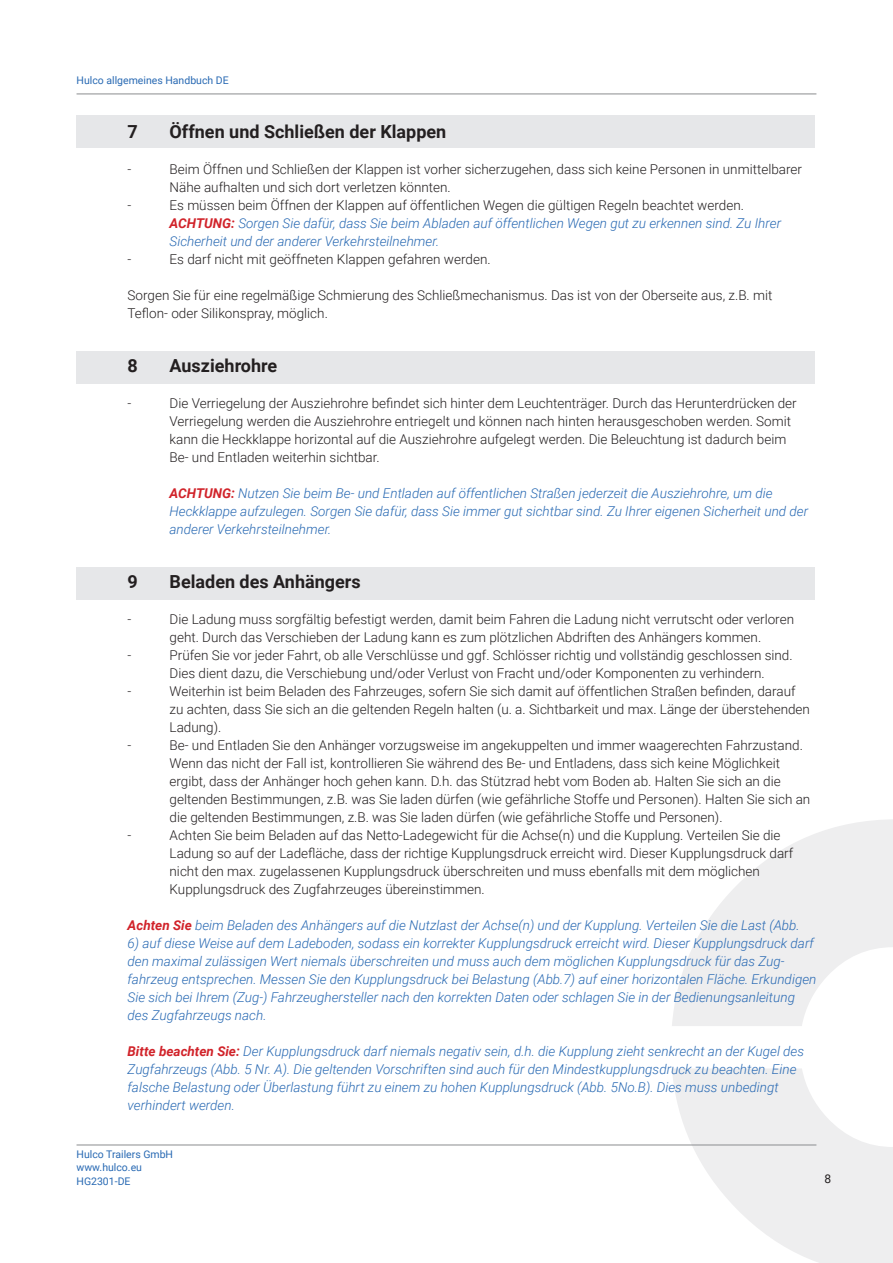
<style>
.page{position:relative;width:893px;height:1263px;background:#fff}
.page>*{position:absolute;margin:0;border:0;box-sizing:border-box;transform-origin:0 0}
.Body_9_12_roboto_lig{font:700 18px "Roboto";color:#231f20}
.Body_9_12_roboto_lig-2{font:300 13.5px/18px "Roboto";color:#231f20}
.Body_9_12_roboto_lig-3{font:italic 300 13.5px/18px "Roboto";color:#2869b3}
.t1{font:12px "Roboto";color:#231f20}
.t2{font:10.5px/13.5px "Roboto";color:#2869b3}
.s1{font-weight:700;color:#d1232a}
</style>
<div class="page">
<svg style="left:672px;top:819px;width:221px;height:444px;fill:#eeeeef"></svg>
<hr style="left:77px;top:1144px;width:739px;height:1px;background:#8a8c8f">
<hr style="left:77px;top:94px;width:739px;height:1px;background:#8a8c8f">
<div style="left:77px;top:115px;width:738px;height:32px;background:#e6e7e9"></div>
<div style="left:77px;top:351px;width:738px;height:33px;background:#e6e7e9"></div>
<div style="left:77px;top:568px;width:738px;height:32px;background:#e6e7e9"></div>
<p class="t2" style="left:77px;top:74px;width:154px">Hulco allgemeines Handbuch DE</p>
<p class="Body_9_12_roboto_lig" style="left:128px;top:119px;width:12px">7</p>
<p class="Body_9_12_roboto_lig" style="left:170px;top:119px;width:278px">Öffnen und Schließen der Klappen</p>
<p class="Body_9_12_roboto_lig-2" style="left:128px;top:160px;width:5px">-</p>
<p class="Body_9_12_roboto_lig-2" style="left:170px;top:160px;width:634px">Beim Öffnen und Schließen der Klappen ist vorher sicherzugehen, dass sich keine Personen in unmittelbarer<br>Nähe aufhalten und sich dort verletzen könnten.</p>
<p class="Body_9_12_roboto_lig-2" style="left:128px;top:196px;width:5px">-</p>
<p class="Body_9_12_roboto_lig-2" style="left:170px;top:196px;width:576px">Es müssen beim Öffnen der Klappen auf öffentlichen Wegen die gültigen Regeln beachtet werden.</p>
<p class="Body_9_12_roboto_lig-3" style="left:170px;top:214px;width:613px"><span class="s1">ACHTUNG:</span> Sorgen Sie dafür, dass Sie beim Abladen auf öffentlichen Wegen gut zu erkennen sind. Zu Ihrer</p>
<p class="Body_9_12_roboto_lig-3" style="left:170px;top:232px;width:271px">Sicherheit und der anderer Verkehrsteilnehmer.</p>
<p class="Body_9_12_roboto_lig-2" style="left:128px;top:250px;width:5px">-</p>
<p class="Body_9_12_roboto_lig-2" style="left:170px;top:250px;width:323px">Es darf nicht mit geöffneten Klappen gefahren werden.</p>
<p class="Body_9_12_roboto_lig-2" style="left:128px;top:286px;width:646px">Sorgen Sie für eine regelmäßige Schmierung des Schließmechanismus. Das ist von der Oberseite aus, z.B. mit<br>Teflon- oder Silikonspray, möglich.</p>
<p class="Body_9_12_roboto_lig" style="left:128px;top:353px;width:12px">8</p>
<p class="Body_9_12_roboto_lig" style="left:170px;top:353px;width:109px">Ausziehrohre</p>
<p class="Body_9_12_roboto_lig-2" style="left:128px;top:394px;width:5px">-</p>
<p class="Body_9_12_roboto_lig-2" style="left:170px;top:394px;width:629px">Die Verriegelung der Ausziehrohre befindet sich hinter dem Leuchtenträger. Durch das Herunterdrücken der</p>
<p class="Body_9_12_roboto_lig-2" style="left:170px;top:412px;width:623px">Verriegelung werden die Ausziehrohre entriegelt und können nach hinten herausgeschoben werden. Somit</p>
<p class="Body_9_12_roboto_lig-2" style="left:170px;top:430px;width:618px">kann die Heckklappe horizontal auf die Ausziehrohre aufgelegt werden. Die Beleuchtung ist dadurch beim</p>
<p class="Body_9_12_roboto_lig-2" style="left:170px;top:448px;width:212px">Be- und Entladen weiterhin sichtbar.</p>
<p class="Body_9_12_roboto_lig-3" style="left:170px;top:484px;width:604px"><span class="s1">ACHTUNG:</span> Nutzen Sie beim Be- und Entladen auf öffentlichen Straßen jederzeit die Ausziehrohre, um die</p>
<p class="Body_9_12_roboto_lig-3" style="left:170px;top:502px;width:640px">Heckklappe aufzulegen. Sorgen Sie dafür, dass Sie immer gut sichtbar sind. Zu Ihrer eigenen Sicherheit und der</p>
<p class="Body_9_12_roboto_lig-3" style="left:170px;top:520px;width:163px">anderer Verkehrsteilnehmer.</p>
<p class="Body_9_12_roboto_lig" style="left:128px;top:569px;width:12px">9</p>
<p class="Body_9_12_roboto_lig" style="left:170px;top:569px;width:193px">Beladen des Anhängers</p>
<p class="Body_9_12_roboto_lig-2" style="left:128px;top:610px;width:5px">-</p>
<p class="Body_9_12_roboto_lig-2" style="left:170px;top:610px;width:626px">Die Ladung muss sorgfältig befestigt werden, damit beim Fahren die Ladung nicht verrutscht oder verloren geht. Durch das Verschieben der Ladung kann es zum plötzlichen Abdriften des Anhängers kommen.</p>
<p class="Body_9_12_roboto_lig-2" style="left:128px;top:646px;width:5px">-</p>
<p class="Body_9_12_roboto_lig-2" style="left:170px;top:646px;width:625px">Prüfen Sie vor jeder Fahrt, ob alle Verschlüsse und ggf. Schlösser richtig und vollständig geschlossen sind.</p>
<p class="Body_9_12_roboto_lig-2" style="left:170px;top:664px;width:597px">Dies dient dazu, die Verschiebung und/oder Verlust von Fracht und/oder Komponenten zu verhindern.</p>
<p class="Body_9_12_roboto_lig-2" style="left:128px;top:682px;width:5px">-</p>
<p class="Body_9_12_roboto_lig-2" style="left:170px;top:682px;width:627px">Weiterhin ist beim Beladen des Fahrzeuges, sofern Sie sich damit auf öffentlichen Straßen befinden, darauf</p>
<p class="Body_9_12_roboto_lig-2" style="left:170px;top:700px;width:642px">zu achten, dass Sie sich an die geltenden Regeln halten (u. a. Sichtbarkeit und max. Länge der überstehenden</p>
<p class="Body_9_12_roboto_lig-2" style="left:170px;top:718px;width:53px">Ladung).</p>
<p class="Body_9_12_roboto_lig-2" style="left:128px;top:736px;width:5px">-</p>
<p class="Body_9_12_roboto_lig-2" style="left:170px;top:736px;width:635px">Be- und Entladen Sie den Anhänger vorzugsweise im angekuppelten und immer waagerechten Fahrzustand.</p>
<p class="Body_9_12_roboto_lig-2" style="left:170px;top:754px;width:612px">Wenn das nicht der Fall ist, kontrollieren Sie während des Be- und Entladens, dass sich keine Möglichkeit</p>
<p class="Body_9_12_roboto_lig-2" style="left:170px;top:772px;width:613px">ergibt, dass der Anhänger hoch gehen kann. D.h. das Stützrad hebt vom Boden ab. Halten Sie sich an die</p>
<p class="Body_9_12_roboto_lig-2" style="left:170px;top:790px;width:642px">geltenden Bestimmungen, z.B. was Sie laden dürfen (wie gefährliche Stoffe und Personen). Halten Sie sich an</p>
<p class="Body_9_12_roboto_lig-2" style="left:170px;top:808px;width:554px">die geltenden Bestimmungen, z.B. was Sie laden dürfen (wie gefährliche Stoffe und Personen).</p>
<p class="Body_9_12_roboto_lig-2" style="left:128px;top:826px;width:5px">-</p>
<p class="Body_9_12_roboto_lig-2" style="left:170px;top:826px;width:625px">Achten Sie beim Beladen auf das Netto-Ladegewicht für die Achse(n) und die Kupplung. Verteilen Sie die<br>Ladung so auf der Ladefläche, dass der richtige Kupplungsdruck erreicht wird. Dieser Kupplungsdruck darf nicht den max. zugelassenen Kupplungsdruck überschreiten und muss ebenfalls mit dem möglichen</p>
<p class="Body_9_12_roboto_lig-2" style="left:170px;top:880px;width:317px">Kupplungsdruck des Zugfahrzeuges übereinstimmen.</p>
<p class="Body_9_12_roboto_lig-3" style="left:128px;top:916px;width:674px"><span class="s1">Achten Sie</span> beim Beladen des Anhängers auf die Nutzlast der Achse(n) und der Kupplung. Verteilen Sie die Last (Abb.</p>
<p class="Body_9_12_roboto_lig-3" style="left:128px;top:934px;width:690px">6) auf diese Weise auf dem Ladeboden, sodass ein korrekter Kupplungsdruck erreicht wird. Dieser Kupplungsdruck darf den maximal zulässigen Wert niemals überschreiten und muss auch dem möglichen Kupplungsdruck für das Zug&shy;fahrzeug entsprechen. Messen Sie den Kupplungsdruck bei Belastung (Abb.7) auf einer horizontalen Fläche. Erkundigen Sie sich bei Ihrem (Zug-) Fahrzeughersteller nach den korrekten Daten oder schlagen Sie in der Bedienungsanleitung des Zugfahrzeugs nach.</p>
<p class="Body_9_12_roboto_lig-3" style="left:128px;top:1042px;width:678px"><span class="s1">Bitte beachten Sie:</span> Der Kupplungsdruck darf niemals negativ sein, d.h. die Kupplung zieht senkrecht an der Kugel des Zugfahrzeugs (Abb. 5 Nr. A). Die geltenden Vorschriften sind auch für den Mindestkupplungsdruck zu beachten. Eine falsche Belastung oder Überlastung führt zu einem zu hohen Kupplungsdruck (Abb. 5No.B). Dies muss unbedingt verhindert werden.</p>
<p class="t2" style="left:77px;top:1147px;width:98px">Hulco Trailers GmbH www.hulco.eu<br>HG2301-DE</p>
<p class="t1" style="left:825px;top:1170px;width:8px">8</p>
</div>
